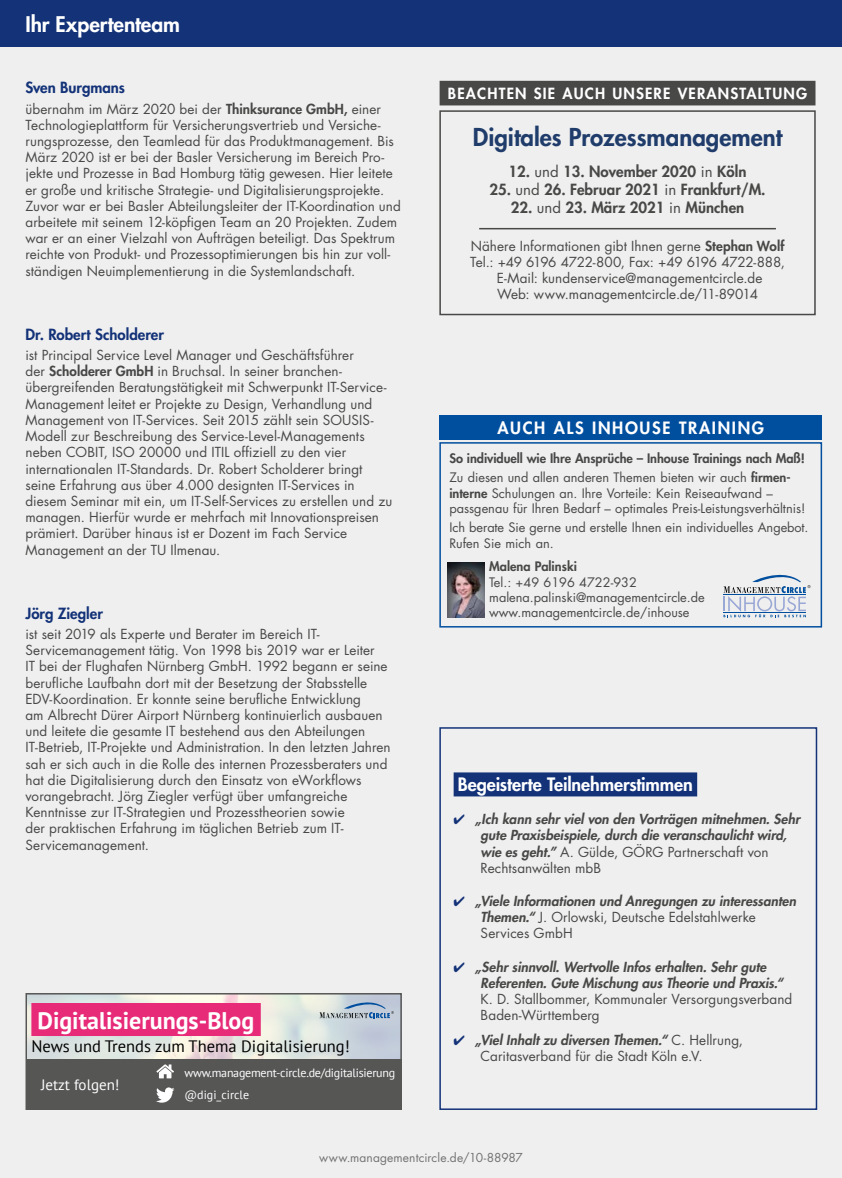
<style>
.page{position:relative;width:842px;height:1178px;background:#efefef}
.page>*{position:absolute;margin:0;border:0;box-sizing:border-box;transform-origin:0 0}
.t1{font:800 24px "Futura Std";color:#1f3c6b}
.t2{font:700 24px "PT Sans";color:#fff}
.t3{font:800 21px "Futura Std";color:#fff}
.t4{font:800 18px "Futura Std";letter-spacing:-.005em;color:#fff}
.t5{font:16.5px "PT Sans";color:#000}
.t6{font:800 16.5px "Futura Std";letter-spacing:.1em;color:#fff}
.t7{font:800 15px "Futura Std";color:#484847}
.t8{font:800 15px "Futura Std";color:#133278}
.t9{font:800 15px "Futura Std";letter-spacing:.08em;color:#fff}
.t10{font:15px "PT Sans";color:#fff}
.t11{font:13.5px/16.2px "Futura Std";letter-spacing:.005em;color:#484847}
.t12{font:italic 800 13.5px/16.2px "Futura Std";letter-spacing:.005em;color:#484847}
.t13{font:12.75px/15.3px "Futura Std";color:#484847}
.t14{font:800 12.75px/19.5px "Futura Std";letter-spacing:-.005em;color:#484847}
.t15{font:12px/22px "PT Sans";letter-spacing:-.02em;color:#fff}
.t16{font:12px "Futura Std";letter-spacing:.01em;color:#737373}
.s1{font-weight:800}
.s2{font-weight:400}
.s3{color:#133278}
.s4{font-weight:400;font-style:normal}
.s5{font-weight:800;font-style:italic}
</style>
<div class="page">
<div style="left:0;top:0;width:842px;height:47px;background:#133278"></div>
<div style="left:440px;top:82px;width:375px;height:23px;background:#484847"></div>
<div style="left:440px;top:81px;width:375px;height:24px;border:2px solid #484847"></div>
<hr style="left:479px;top:228px;width:297px;height:1px;background:#484847">
<div style="left:439px;top:110px;width:377px;height:205px;border:2px solid #484847"></div>
<div style="left:454px;top:772px;width:243px;height:24px;background:#133278"></div>
<div style="left:439px;top:727px;width:378px;height:383px;border:2px solid #133278"></div>
<img style="left:29px;top:996px;width:370px;height:64px">
<div style="left:26px;top:993px;width:376px;height:117px;border:2px solid #565655"></div>
<div style="left:26px;top:1060px;width:376px;height:50px;background:#565655"></div>
<svg style="left:156px;top:1087px;width:18px;height:15px"></svg>
<svg style="left:156px;top:1064px;width:18px;height:14px"></svg>
<div style="left:31px;top:1003px;width:230px;height:33px;background:#e72b78"></div>
<svg style="left:319px;top:999px;width:75px;height:19px"></svg>
<div style="left:439px;top:442px;width:383px;height:185px;border:2px solid #004e9e"></div>
<div style="left:439px;top:415px;width:383px;height:25px;background:#004e9e"></div>
<img style="left:447px;top:562px;width:38px;height:55px">
<svg style="left:723px;top:575px;width:87px;height:42px"></svg>
<h2 class="t3" style="left:26px;top:11px;width:156px">Ihr Expertenteam</h2>
<p class="t8" style="left:26px;top:78px;width:101px">Sven Burgmans</p>
<p class="t11" style="left:26px;top:101px;width:377px">übernahm im März 2020 bei der <span class="s1">Thinksurance GmbH,</span> einer Technologieplattform für Versicherungsvertrieb und Versiche&shy;rungsprozesse, den Teamlead für das Produktmanagement. Bis März 2020 ist er bei der Basler Versicherung im Bereich Pro&shy;jekte und Prozesse in Bad Homburg tätig gewesen. Hier leitete er große und kritische Strategie- und Digitalisierungsprojekte.<br>Zuvor war er bei Basler Abteilungsleiter der IT-Koordination und arbeitete mit seinem 12-köpfigen Team an 20 Projekten. Zudem war er an einer Vielzahl von Aufträgen beteiligt. Das Spektrum reichte von Produkt- und Prozessoptimierungen bis hin zur voll&shy;ständigen Neuimplementierung in die Systemlandschaft.</p>
<p class="t8" style="left:26px;top:325px;width:140px">Dr. Robert Scholderer</p>
<p class="t11" style="left:26px;top:347px;width:368px">ist Principal Service Level Manager und Geschäftsführer<br>der <span class="s1">Scholderer GmbH</span> in Bruchsal. In seiner branchen&shy;übergreifenden Beratungstätigkeit mit Schwerpunkt IT-Service-Management leitet er Projekte zu Design, Verhandlung und Management von IT-Services. Seit 2015 zählt sein SOUSIS-Modell zur Beschreibung des Service-Level-Managements neben COBIT, ISO 20000 und ITIL offiziell zu den vier internationalen IT-Standards. Dr. Robert Scholderer bringt seine Erfahrung aus über 4.000 designten IT-Services in diesem Seminar mit ein, um IT-Self-Services zu erstellen und zu managen. Hierfür wurde er mehrfach mit Innovationspreisen prämiert. Darüber hinaus ist er Dozent im Fach Service Management an der TU Ilmenau.</p>
<p class="t8" style="left:26px;top:603px;width:79px">Jörg Ziegler</p>
<p class="t11" style="left:25px;top:626px;width:367px">ist seit 2019 als Experte und Berater im Bereich IT-Servicemanagement tätig. Von 1998 bis 2019 war er Leiter<br>IT bei der Flughafen Nürnberg GmbH. 1992 begann er seine berufliche Laufbahn dort mit der Besetzung der Stabsstelle EDV-Koordination. Er konnte seine berufliche Entwicklung<br>am Albrecht Dürer Airport Nürnberg kontinuierlich ausbauen und leitete die gesamte IT bestehend aus den Abteilungen IT-Betrieb, IT-Projekte und Administration. In den letzten Jahren sah er sich auch in die Rolle des internen Prozessberaters und hat die Digitalisierung durch den Einsatz von eWorkflows vorangebracht. Jörg Ziegler verfügt über umfangreiche Kenntnisse zur IT-Strategien und Prozesstheorien sowie<br>der praktischen Erfahrung im täglichen Betrieb zum IT-Servicemanagement.</p>
<h1 class="t2" style="left:37px;top:1004px;width:218px">Digitalisierungs-Blog</h1>
<p class="t5" style="left:31px;top:1036px;width:320px">News und Trends zum Thema Digitalisierung!</p>
<p class="t10" style="left:41px;top:1075px;width:80px">Jetzt folgen!</p>
<p class="t15" style="left:185px;top:1061px;width:212px">www.management-circle.de/digitalisierung @digi_circle</p>
<p class="t9" style="left:448px;top:84px;width:361px">BEACHTEN SIE AUCH UNSERE VERANSTALTUNG</p>
<h1 class="t1" style="left:473px;top:122px;width:311px">Digitales Prozessmanagement</h1>
<p class="t7" style="left:509px;top:162px;width:239px">12. <span class="s2">und</span> 13. November 2020 <span class="s2">in</span> Köln</p>
<p class="t7" style="left:489px;top:180px;width:278px">25. <span class="s2">und</span> 26. Februar 2021 <span class="s2">in</span> Frankfurt/M.</p>
<p class="t7" style="left:511px;top:198px;width:235px">22. <span class="s2">und</span> 23. März 2021 <span class="s2">in</span> München</p>
<p class="t11" style="left:470px;top:238px;width:316px;text-align:center">Nähere Informationen gibt Ihnen gerne <span class="s1">Stephan Wolf </span>Tel.: +49 6196 4722-800, Fax: +49 6196 4722-888, E-Mail: kundenservice@managementcircle.de<br>Web: www.managementcircle.de/11-89014</p>
<p class="t6" style="left:497px;top:418px;width:268px">AUCH ALS INHOUSE TRAINING</p>
<p class="t14" style="left:449px;top:448px;width:357px">So individuell wie Ihre Ansprüche – Inhouse Trainings nach Maß!<br><span class="s2">Zu diesen und allen anderen Themen bieten wir auch</span> firmen-</p>
<p class="t13" style="left:449px;top:485px;width:358px"><span class="s1">interne</span> Schulungen an. Ihre Vorteile: Kein Reiseaufwand – passgenau für Ihren Bedarf – optimales Preis-Leistungsverhältnis!</p>
<p class="t13" style="left:449px;top:520px;width:361px">Ich berate Sie gerne und erstelle Ihnen ein individuelles Angebot.<br>Rufen Sie mich an.</p>
<p class="t14" style="left:489px;top:557px;width:89px">Malena Palinski</p>
<p class="t13" style="left:489px;top:574px;width:217px">Tel.: +49 6196 4722-932 malena.palinski@managementcircle.de www.managementcircle.de/inhouse</p>
<h3 class="t4" style="left:458px;top:773px;width:237px">Begeisterte Teilnehmerstimmen</h3>
<p class="t12" style="left:481px;top:811px;width:321px;text-indent:-27px"><span class="s3">✔</span> „Ich kann sehr viel von den Vorträgen mitnehmen. Sehr gute Praxisbeispiele, durch die veranschaulicht wird, wie es geht.” <span class="s4">A. Gülde, GÖRG Partnerschaft von Rechtsanwälten mbB</span></p>
<p class="t12" style="left:481px;top:893px;width:317px;text-indent:-27px"><span class="s3">✔</span> „Viele Informationen und Anregungen zu interessanten<br>Themen.“ <span class="s4">J. Orlowski, Deutsche Edelstahlwerke<br>Services GmbH</span></p>
<p class="t12" style="left:481px;top:959px;width:304px;text-indent:-27px"><span class="s3">✔</span> „Sehr sinnvoll. Wertvolle Infos erhalten. Sehr gute<br>Referenten. Gute Mischung aus Theorie und Praxis.“</p>
<p class="t11" style="left:481px;top:991px;width:313px">K. D. Stallbommer, Kommunaler Versorgungsverband<br>Baden-Württemberg</p>
<p class="t11" style="left:481px;top:1032px;width:264px;text-indent:-27px"><span class="s3">✔</span> <span class="s5">„Viel Inhalt zu diversen Themen.“</span> C. Hellrung,<br>Caritasverband für die Stadt Köln e.V.</p>
<p class="t16" style="left:319px;top:1149px;width:205px">www.managementcircle.de/10-88987</p>
</div>
